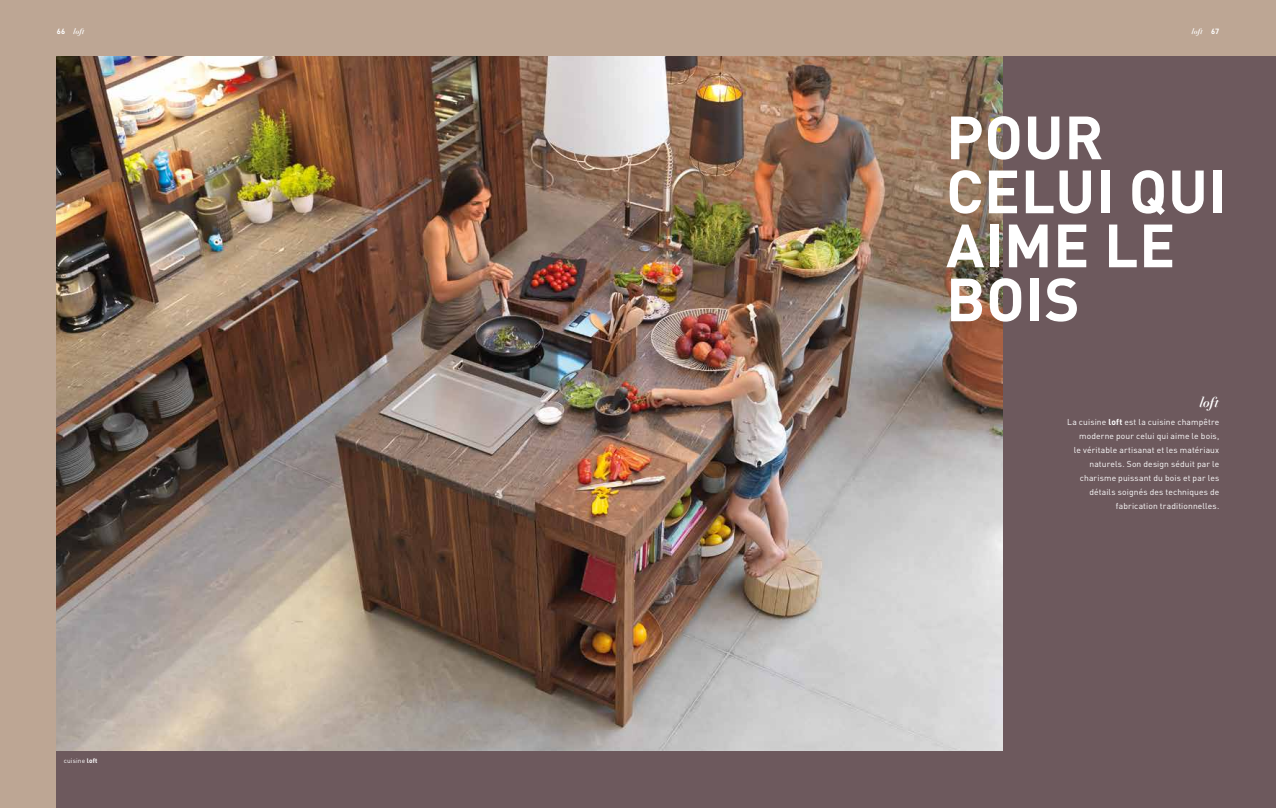
<style>
.page{position:relative;width:1276px;height:808px;background:#bda694}
.page>*{position:absolute;margin:0;border:0;box-sizing:border-box;transform-origin:0 0}
.t1{font:700 60px/54px "Team 7 DIN Pro";letter-spacing:.01em;color:#fff}
.t2{font:italic 700 13.5px "Didotfor TEAM Sieben";color:#fff}
.t3{font:8.5px/14px "Team 7 DIN Pro";letter-spacing:.015em;color:#fff;text-align:right}
.t4{font:italic 700 7.5px "Didotfor TEAM Sieben";letter-spacing:.005em;color:#fff}
.t5{font:6.5px "Team 7 DIN Pro";letter-spacing:.025em;color:#fff}
.s1{font-family:"Team 7 DIN Pro";font-style:normal}
.s2{font-weight:700}
</style>
<div class="page">
<img style="left:57px;top:57px;width:946px;height:694px">
<div style="left:1003px;top:57px;width:273px;height:751px;background:#6d595d"></div>
<div style="left:57px;top:751px;width:1219px;height:57px;background:#6d595d"></div>
<p class="t4" style="left:57px;top:27px;width:29px"><span class="s1">66</span> loft</p>
<p class="t4" style="left:1192px;top:27px;width:29px">loft <span class="s1">67</span></p>
<h1 class="t1" style="left:946px;top:109px;width:282px">POUR<br>CELUI QUI<br>AIME LE<br>BOIS</h1>
<p class="t5" style="left:64px;top:757px;width:35px">cuisine <span class="s2">loft</span></p>
<h2 class="t2" style="left:1199px;top:394px;width:21px">loft</h2>
<p class="t3" style="left:1067px;top:415px;width:154px">La cuisine <span class="s2">loft</span> est la cuisine champêtre moderne pour celui qui aime le bois,<br>le véritable artisanat et les matériaux naturels. Son design séduit par le charisme puissant du bois et par les détails soignés des techniques de fabrication traditionnelles.</p>
</div>
